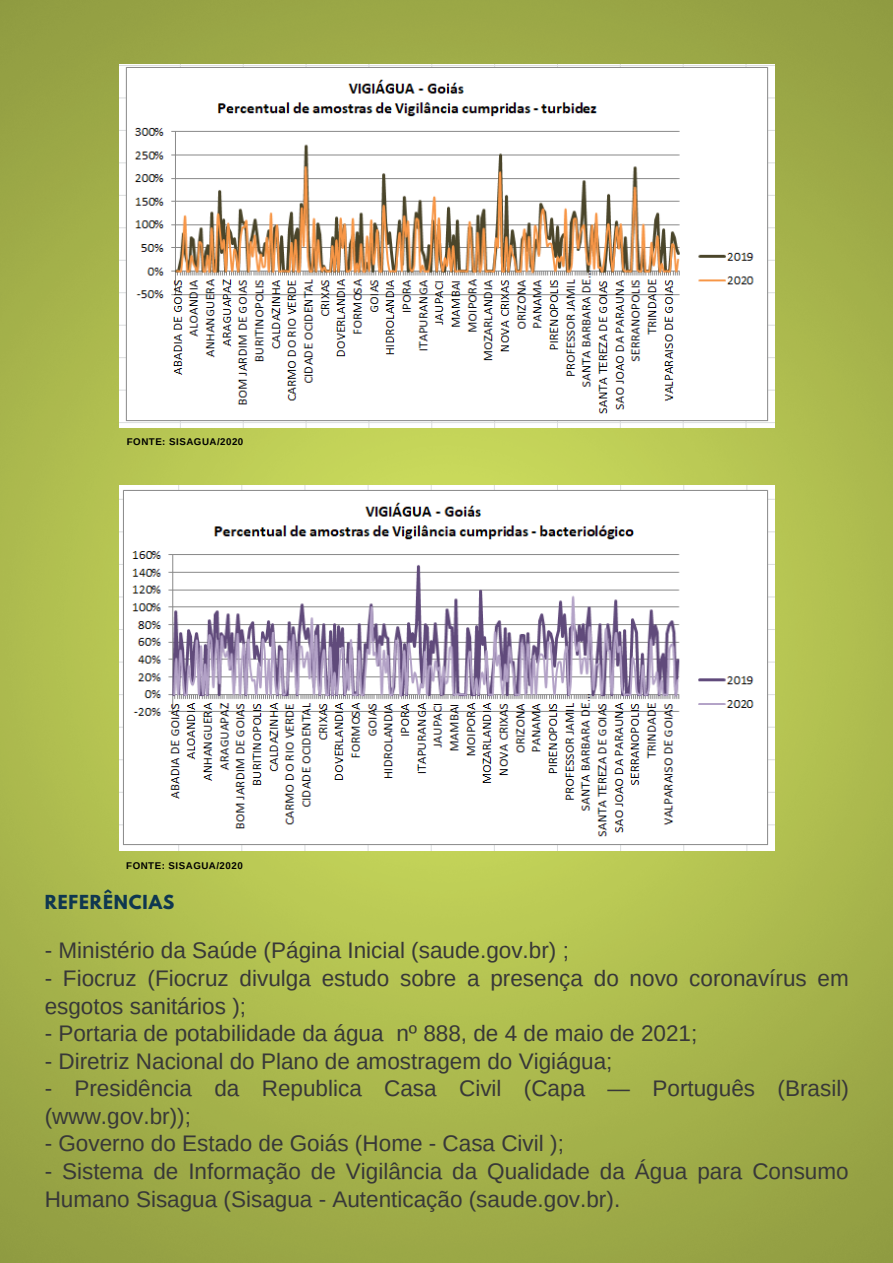
<style>
.page{position:relative;width:893px;height:1263px;background:#fff}
.page>*{position:absolute;margin:0;border:0;box-sizing:border-box;transform-origin:0 0}
.t1{font:22.5px/27.6px "Arimo";color:#383838}
.t2{font:700 17.1px "League Spartan";letter-spacing:.05em;color:#0f3750}
.t3{font:700 9.75px "Arimo";letter-spacing:.05em;color:#000}
</style>
<div class="page">
<img style="left:0;top:0;width:893px;height:1263px">
<img style="left:119px;top:65px;width:655px;height:362px">
<img style="left:119px;top:485px;width:655px;height:365px">
<p class="t3" style="left:127px;top:436px;width:118px">FONTE: SISAGUA/2020</p>
<p class="t3" style="left:126px;top:860px;width:118px">FONTE: SISAGUA/2020</p>
<p class="t2" style="left:45px;top:894px;width:131px">REFERÊNCIAS</p>
<p class="t1" style="left:45px;top:937px;width:526px">- Ministério da Saúde (Página Inicial (saude.gov.br) ;</p>
<p class="t1" style="left:45px;top:964px;width:805px">- Fiocruz (Fiocruz divulga estudo sobre a presença do novo coronavírus em esgotos sanitários );</p>
<p class="t1" style="left:45px;top:1019px;width:654px">- Portaria de potabilidade da água nº 888, de 4 de maio de 2021;</p>
<p class="t1" style="left:45px;top:1047px;width:569px">- Diretriz Nacional do Plano de amostragem do Vigiágua;</p>
<p class="t1" style="left:45px;top:1074px;width:805px">- Presidência da Republica Casa Civil (Capa — Português (Brasil) (www.gov.br));</p>
<p class="t1" style="left:45px;top:1130px;width:521px">- Governo do Estado de Goiás (Home - Casa Civil );</p>
<p class="t1" style="left:45px;top:1157px;width:805px">- Sistema de Informação de Vigilância da Qualidade da Água para Consumo<br>Humano Sisagua (Sisagua - Autenticação (saude.gov.br).</p>
</div>
